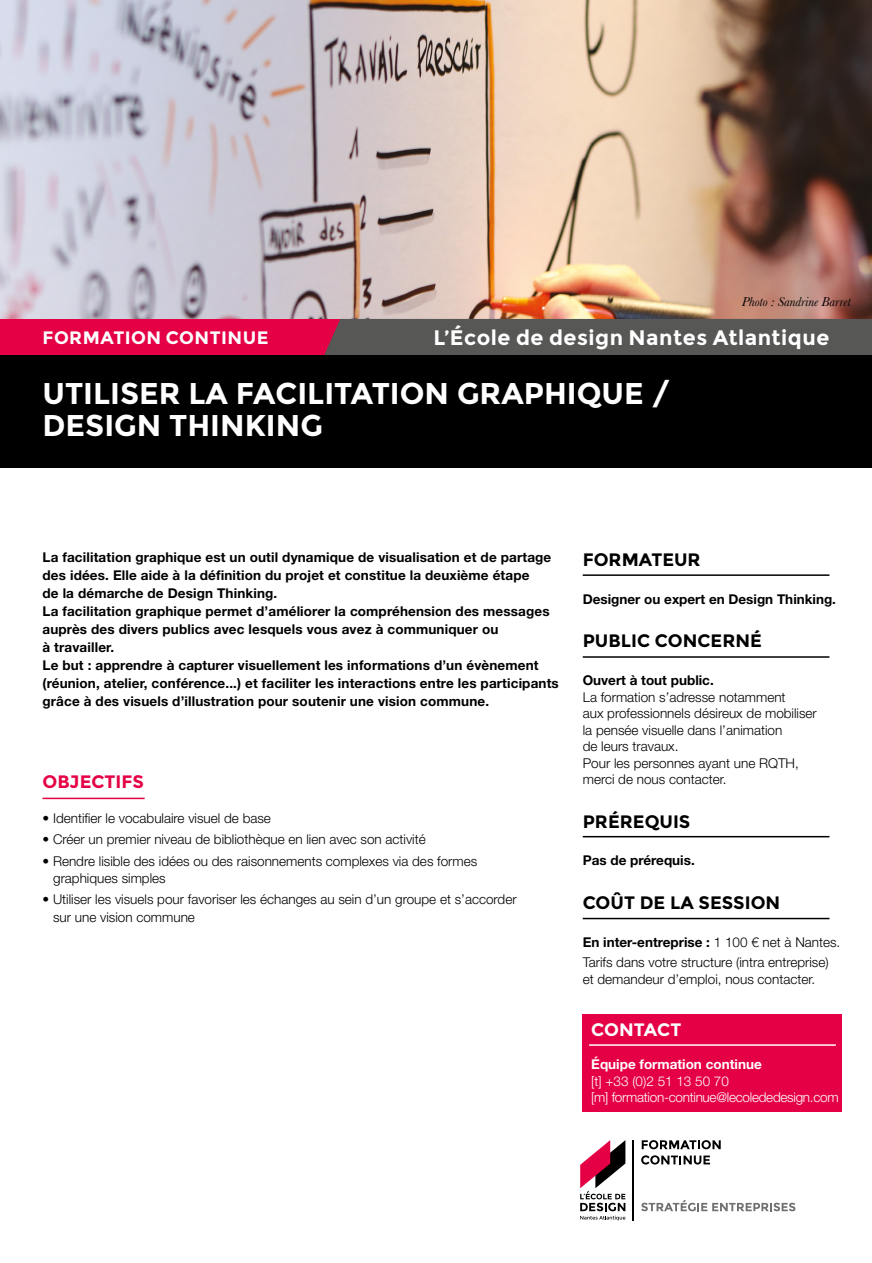
<style>
.page{position:relative;width:872px;height:1263px;background:#fff}
.page>*{position:absolute;margin:0;border:0;box-sizing:border-box;transform-origin:0 0}
.t1{font:700 30px/31.5px "Montserrat";color:#fff}
.t2{font:700 21px "Montserrat";letter-spacing:.025em;color:#fff}
.t3{font:700 18px "Montserrat";color:#000}
.t4{font:700 18px "Montserrat";letter-spacing:.025em;color:#fff}
.t5{font:700 18px "Montserrat";color:#e50046}
.t6{font:700 18px "Montserrat";color:#fff}
.t7{font:700 13.5px/18px "Helvetica Neue LT Std";letter-spacing:.01em;color:#000}
.t8{font:300 13.5px/16.5px "Helvetica Neue LT Std";color:#000}
.t9{font:300 13.5px/16.5px "Helvetica Neue LT Std";letter-spacing:-.02em;color:#fff}
.t10{font:700 13.5px "Helvetica Neue LT Std";color:#fff}
.t11{font:italic 13.5px "Baskerville";color:#000}
.s1{font-weight:700}
</style>
<div class="page">
<img style="left:0;top:0;width:872px;height:319px">
<div style="left:0;top:319px;width:872px;height:38px;background:#e50046"></div>
<div style="left:324px;top:319px;width:548px;height:36px;background:#575756"></div>
<div style="left:0;top:355px;width:872px;height:113px;background:#000"></div>
<svg style="left:580px;top:1140px;width:45px;height:80px"></svg>
<hr style="left:633px;top:1140px;width:1px;height:80px;background:#000">
<svg style="left:641px;top:1200px;width:154px;height:11px"></svg>
<svg style="left:641px;top:1140px;width:79px;height:9px"></svg>
<svg style="left:641px;top:1155px;width:69px;height:9px"></svg>
<div style="left:583px;top:1014px;width:259px;height:98px;background:#e50046"></div>
<hr style="left:43px;top:798px;width:102px;height:1px;background:#e50046">
<hr style="left:583px;top:574px;width:246px;height:2px;background:#000">
<hr style="left:583px;top:656px;width:246px;height:2px;background:#000">
<hr style="left:583px;top:836px;width:246px;height:1px;background:#000">
<hr style="left:583px;top:918px;width:246px;height:1px;background:#000">
<hr style="left:589px;top:1044px;width:247px;height:2px;background:#fff">
<p class="t11" style="left:741px;top:293px;width:110px">Photo : Sandrine Barret</p>
<h3 class="t4" style="left:43px;top:327px;width:227px">FORMATION CONTINUE</h3>
<h2 class="t2" style="left:433px;top:325px;width:397px">L’École de design Nantes Atlantique</h2>
<h1 class="t1" style="left:43px;top:378px;width:629px">UTILISER LA FACILITATION GRAPHIQUE /<br>DESIGN THINKING</h1>
<p class="t7" style="left:43px;top:548px;width:518px">La facilitation graphique est un outil dynamique de visualisation et de partage des idées. Elle aide à la définition du projet et constitue la deuxième étape<br>de la démarche de Design Thinking.<br>La facilitation graphique permet d’améliorer la compréhension des messages auprès des divers publics avec lesquels vous avez à communiquer ou<br>à travailler.<br>Le but : apprendre à capturer visuellement les informations d’un évènement (réunion, atelier, conférence...) et faciliter les interactions entre les participants grâce à des visuels d’illustration pour soutenir une vision commune.</p>
<h3 class="t5" style="left:43px;top:771px;width:103px">OBJECTIFS</h3>
<p class="t8" style="left:43px;top:809px;width:230px">• Identifier le vocabulaire visuel de base</p>
<p class="t8" style="left:43px;top:831px;width:385px">• Créer un premier niveau de bibliothèque en lien avec son activité</p>
<p class="t8" style="left:53px;top:852px;width:425px;line-height:17.2px;text-indent:-11px">• Rendre lisible des idées ou des raisonnements complexes via des formes graphiques simples</p>
<p class="t8" style="left:53px;top:890px;width:465px;line-height:17.2px;text-indent:-11px">• Utiliser les visuels pour favoriser les échanges au sein d’un groupe et s’accorder sur une vision commune</p>
<h3 class="t3" style="left:583px;top:549px;width:119px">FORMATEUR</h3>
<p class="t7" style="left:583px;top:590px;width:255px">Designer ou expert en Design Thinking.</p>
<h3 class="t3" style="left:583px;top:630px;width:181px">PUBLIC CONCERNÉ</h3>
<p class="t7" style="left:583px;top:671px;width:133px">Ouvert à tout public.</p>
<p class="t8" style="left:583px;top:688px;width:236px">La formation s’adresse notamment<br>aux professionnels désireux de mobiliser la pensée visuelle dans l’animation<br>de leurs travaux.<br>Pour les personnes ayant une RQTH, merci de nous contacter.</p>
<h3 class="t3" style="left:583px;top:810px;width:109px">PRÉREQUIS</h3>
<p class="t7" style="left:583px;top:851px;width:114px">Pas de prérequis.</p>
<h3 class="t3" style="left:583px;top:892px;width:199px">COÛT DE LA SESSION</h3>
<p class="t8" style="left:583px;top:931px;width:259px;line-height:20.7px"><span class="s1">En inter-entreprise :</span> 1 100 € net à Nantes.<br>Tarifs dans votre structure (intra entreprise)</p>
<p class="t8" style="left:583px;top:970px;width:234px">et demandeur d’emploi, nous contacter.</p>
<h3 class="t6" style="left:591px;top:1019px;width:92px">CONTACT</h3>
<p class="t10" style="left:591px;top:1056px;width:172px">Équipe formation continue</p>
<p class="t9" style="left:591px;top:1072px;width:249px">[t] +33 (0)2 51 13 50 70<br>[m] formation-continue@lecolededesign.com</p>
</div>
